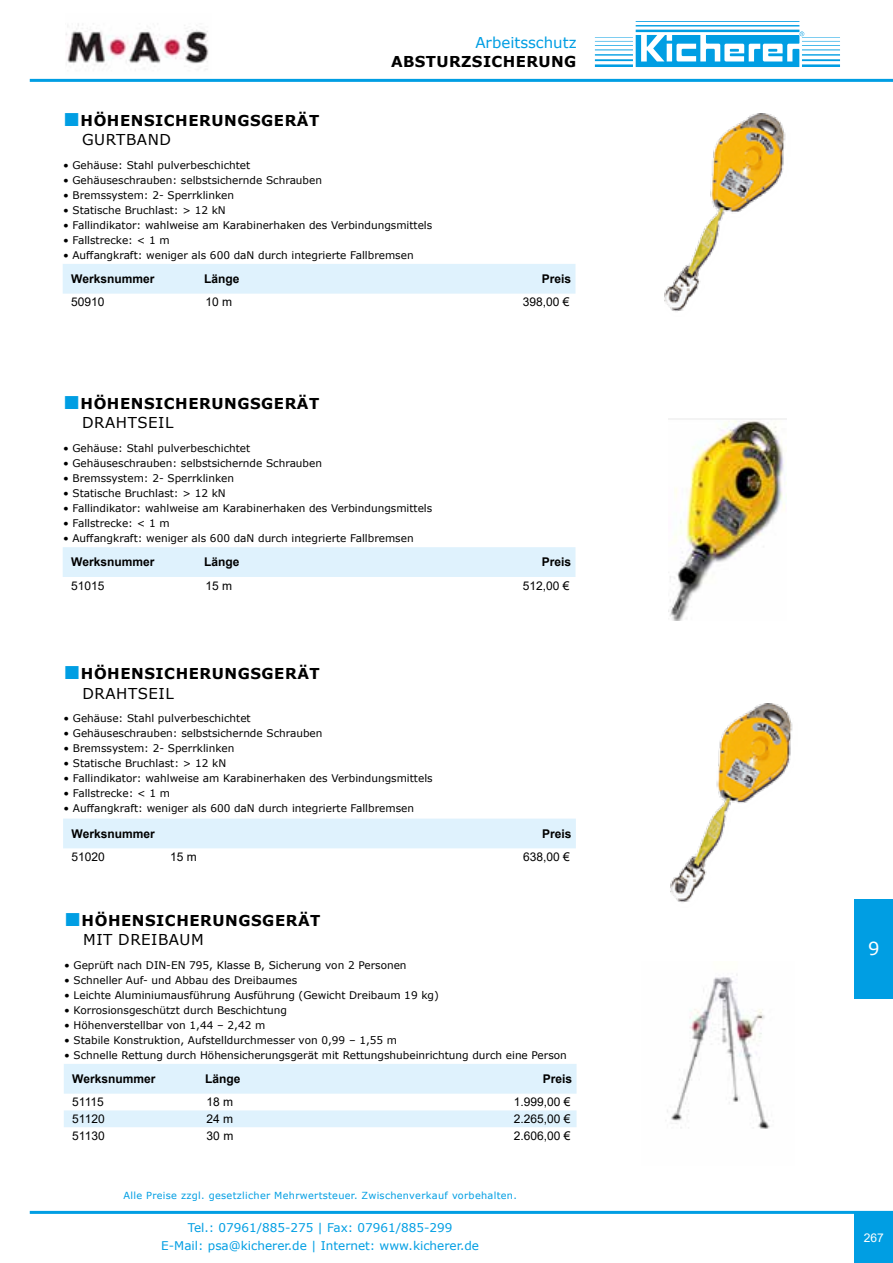
<style>
.page{position:relative;width:893px;height:1263px;background:#fff}
.page>*{position:absolute;margin:0;border:0;box-sizing:border-box;transform-origin:0 0}
.t1{font:18px "Verdana";color:#fff}
.t2{font:700 15px/19.4px "Verdana";letter-spacing:.035em;color:#000}
.t3{font:15px "Verdana";color:#009ee3}
.t4{font:12px "Arial";color:#000}
.t5{font:12px/18px "Verdana";color:#009ee3;text-align:center}
.t6{font:700 12px "Arial";color:#000}
.t7{font:12px "Arial";color:#fff}
.t8{font:10.5px "Verdana";color:#000}
.t9{font:9.75px "Verdana";letter-spacing:.03em;color:#009ee3}
.s1{font-family:"Times New Roman";font-weight:400;font-size:28.5px;color:#009ee3}
.s2{font-weight:400}
</style>
<div class="page">
<hr style="left:30px;top:79px;width:863px;height:3px;background:#009ee3">
<div style="left:854px;top:1211px;width:39px;height:52px;background:#009ee3"></div>
<svg style="left:595px;top:21px;width:245px;height:46px"></svg>
<div style="left:855px;top:899px;width:38px;height:99px;background:#009ee3"></div>
<hr style="left:30px;top:1211px;width:863px;height:3px;background:#009ee3">
<img style="left:66px;top:23px;width:143px;height:47px">
<div style="left:63px;top:264px;width:512px;height:30px;background:#dff2fd"></div>
<img style="left:664px;top:113px;width:122px;height:199px">
<div style="left:63px;top:547px;width:512px;height:30px;background:#dff2fd"></div>
<img style="left:668px;top:418px;width:118px;height:202px">
<div style="left:63px;top:819px;width:513px;height:29px;background:#dff2fd"></div>
<img style="left:670px;top:704px;width:123px;height:199px">
<div style="left:64px;top:1064px;width:513px;height:30px;background:#dff2fd"></div>
<div style="left:64px;top:1110px;width:513px;height:17px;background:#dff2fd"></div>
<img style="left:667px;top:974px;width:103px;height:155px">
<h2 class="t3" style="left:475px;top:32px;width:103px">Arbeitsschutz</h2>
<h2 class="t2" style="left:82px;top:110px;width:239px;text-indent:-19px"><span class="s1">■</span>HÖHENSICHERUNGSGERÄT<br><span class="s2">GURTBAND</span></h2>
<h2 class="t2" style="left:391px;top:52px;width:187px">ABSTURZSICHERUNG</h2>
<p class="t8" style="left:63px;top:158px;width:189px">• Gehäuse: Stahl pulverbeschichtet</p>
<p class="t8" style="left:63px;top:173px;width:260px">• Gehäuseschrauben: selbstsichernde Schrauben</p>
<p class="t8" style="left:63px;top:188px;width:172px">• Bremssystem: 2- Sperrklinken</p>
<p class="t8" style="left:63px;top:203px;width:164px">• Statische Bruchlast: &gt; 12 kN</p>
<p class="t8" style="left:63px;top:218px;width:371px">• Fallindikator: wahlweise am Karabinerhaken des Verbindungsmittels</p>
<p class="t8" style="left:63px;top:233px;width:108px">• Fallstrecke: &lt; 1 m</p>
<p class="t8" style="left:63px;top:248px;width:352px">• Auffangkraft: weniger als 600 daN durch integrierte Fallbremsen</p>
<p class="t6" style="left:71px;top:270px;width:85px">Werksnummer</p>
<p class="t6" style="left:204px;top:270px;width:37px">Länge</p>
<p class="t6" style="left:542px;top:270px;width:31px">Preis</p>
<p class="t4" style="left:71px;top:294px;width:35px">50910</p>
<p class="t4" style="left:206px;top:294px;width:28px">10 m</p>
<p class="t4" style="left:523px;top:294px;width:48px">398,00 €</p>
<h2 class="t2" style="left:82px;top:393px;width:239px;text-indent:-19px"><span class="s1">■</span>HÖHENSICHERUNGSGERÄT<br><span class="s2">DRAHTSEIL</span></h2>
<p class="t8" style="left:63px;top:441px;width:189px">• Gehäuse: Stahl pulverbeschichtet</p>
<p class="t8" style="left:63px;top:456px;width:260px">• Gehäuseschrauben: selbstsichernde Schrauben</p>
<p class="t8" style="left:63px;top:471px;width:172px">• Bremssystem: 2- Sperrklinken</p>
<p class="t8" style="left:63px;top:486px;width:164px">• Statische Bruchlast: &gt; 12 kN</p>
<p class="t8" style="left:63px;top:501px;width:371px">• Fallindikator: wahlweise am Karabinerhaken des Verbindungsmittels</p>
<p class="t8" style="left:63px;top:516px;width:108px">• Fallstrecke: &lt; 1 m</p>
<p class="t8" style="left:63px;top:531px;width:352px">• Auffangkraft: weniger als 600 daN durch integrierte Fallbremsen</p>
<p class="t6" style="left:71px;top:554px;width:85px">Werksnummer</p>
<p class="t6" style="left:204px;top:554px;width:37px">Länge</p>
<p class="t6" style="left:542px;top:554px;width:31px">Preis</p>
<p class="t4" style="left:71px;top:577px;width:35px">51015</p>
<p class="t4" style="left:206px;top:577px;width:28px">15 m</p>
<p class="t4" style="left:523px;top:577px;width:48px">512,00 €</p>
<h2 class="t2" style="left:82px;top:664px;width:239px;text-indent:-19px"><span class="s1">■</span>HÖHENSICHERUNGSGERÄT<br><span class="s2">DRAHTSEIL</span></h2>
<p class="t8" style="left:63px;top:711px;width:189px">• Gehäuse: Stahl pulverbeschichtet</p>
<p class="t8" style="left:63px;top:726px;width:260px">• Gehäuseschrauben: selbstsichernde Schrauben</p>
<p class="t8" style="left:63px;top:741px;width:172px">• Bremssystem: 2- Sperrklinken</p>
<p class="t8" style="left:63px;top:756px;width:164px">• Statische Bruchlast: &gt; 12 kN</p>
<p class="t8" style="left:63px;top:771px;width:371px">• Fallindikator: wahlweise am Karabinerhaken des Verbindungsmittels</p>
<p class="t8" style="left:63px;top:786px;width:108px">• Fallstrecke: &lt; 1 m</p>
<p class="t8" style="left:63px;top:801px;width:352px">• Auffangkraft: weniger als 600 daN durch integrierte Fallbremsen</p>
<p class="t6" style="left:72px;top:825px;width:85px">Werksnummer</p>
<p class="t6" style="left:542px;top:825px;width:31px">Preis</p>
<p class="t4" style="left:72px;top:849px;width:35px">51020</p>
<p class="t4" style="left:170px;top:849px;width:28px">15 m</p>
<p class="t4" style="left:523px;top:849px;width:48px">638,00 €</p>
<h2 class="t2" style="left:83px;top:910px;width:239px;text-indent:-19px"><span class="s1">■</span>HÖHENSICHERUNGSGERÄT<br><span class="s2">MIT DREIBAUM</span></h2>
<p class="t8" style="left:64px;top:958px;width:344px">• Geprüft nach DIN-EN 795, Klasse B, Sicherung von 2 Personen</p>
<p class="t8" style="left:64px;top:973px;width:235px">• Schneller Auf- und Abbau des Dreibaumes</p>
<p class="t8" style="left:64px;top:988px;width:376px">• Leichte Aluminiumausführung Ausführung (Gewicht Dreibaum 19 kg)</p>
<p class="t8" style="left:64px;top:1003px;width:224px">• Korrosionsgeschützt durch Beschichtung</p>
<p class="t8" style="left:64px;top:1018px;width:203px">• Höhenverstellbar von 1,44 – 2,42 m</p>
<p class="t8" style="left:64px;top:1033px;width:334px">• Stabile Konstruktion, Aufstelldurchmesser von 0,99 – 1,55 m</p>
<p class="t8" style="left:64px;top:1048px;width:504px">• Schnelle Rettung durch Höhensicherungsgerät mit Rettungshubeinrichtung durch eine Person</p>
<p class="t6" style="left:72px;top:1070px;width:85px">Werksnummer</p>
<p class="t6" style="left:205px;top:1070px;width:37px">Länge</p>
<p class="t6" style="left:543px;top:1070px;width:31px">Preis</p>
<p class="t4" style="left:72px;top:1094px;width:33px">51115</p>
<p class="t4" style="left:207px;top:1094px;width:28px">18 m</p>
<p class="t4" style="left:514px;top:1094px;width:58px">1.999,00 €</p>
<p class="t4" style="left:72px;top:1111px;width:34px">51120</p>
<p class="t4" style="left:207px;top:1111px;width:28px">24 m</p>
<p class="t4" style="left:514px;top:1111px;width:58px">2.265,00 €</p>
<p class="t4" style="left:72px;top:1127px;width:34px">51130</p>
<p class="t4" style="left:207px;top:1127px;width:28px">30 m</p>
<p class="t4" style="left:514px;top:1127px;width:58px">2.606,00 €</p>
<p class="t9" style="left:123px;top:1189px;width:395px">Alle Preise zzgl. gesetzlicher Mehrwertsteuer. Zwischenverkauf vorbehalten.</p>
<p class="t5" style="left:161px;top:1219px;width:319px">Tel.: 07961/885-275 | Fax: 07961/885-299<br>E-Mail: psa@kicherer.de | Internet: www.kicherer.de</p>
<h1 class="t1" style="left:868px;top:936px;width:13px">9</h1>
<p class="t7" style="left:864px;top:1230px;width:22px">267</p>
</div>
